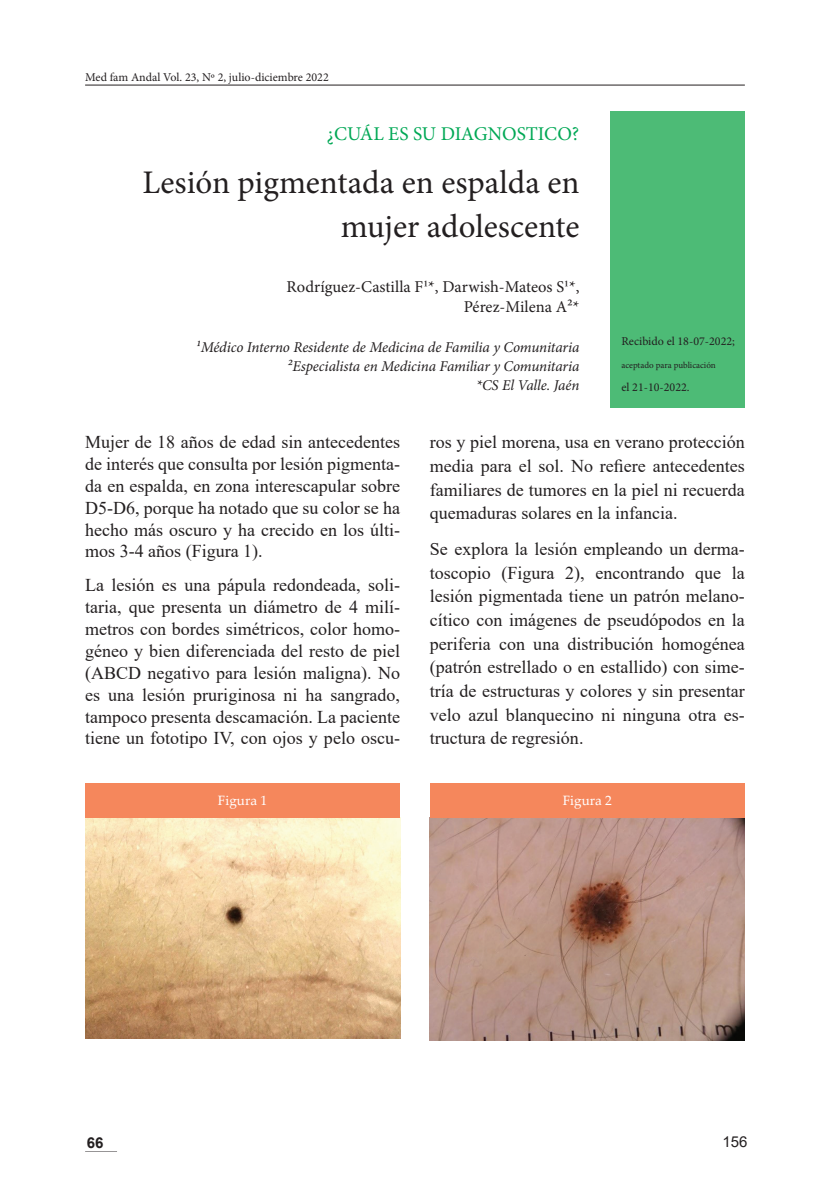
<style>
.page{position:relative;width:830px;height:1191px;background:#fff}
.page>*{position:absolute;margin:0;border:0;box-sizing:border-box;transform-origin:0 0}
.t1{font:33px/43.3px "Minion Pro";color:#231f20;text-align:right}
.t2{font:19.5px "Minion Pro";letter-spacing:-.005em;color:#00a855}
.t3{font:18px/21.9px "Times New Roman";color:#231f20;text-align:justify}
.t4{font:16.5px/20px "Minion Pro";color:#231f20;text-align:right}
.t5{font:italic 15px/18.8px "Minion Pro";letter-spacing:-.01em;color:#231f20;text-align:right}
.t6{font:15px "Arial";color:#231f20}
.t7{font:700 15px "Arial";color:#231f20}
.t8{font:13.5px "Palatino Linotype";color:#fff}
.t9{font:12px "Minion Pro";color:#231f20}
.t10{font:9px "Minion Pro";color:#231f20}
.s1{font-family:"Times New Roman"}
</style>
<div class="page">
<hr style="left:85px;top:85px;width:659px;height:1px;background:#231f20">
<hr style="left:85px;top:1151px;width:32px;height:1px;background:#231f20">
<div style="left:610px;top:112px;width:134px;height:295px;background:#4dbb76"></div>
<img style="left:85px;top:817px;width:315px;height:222px">
<img style="left:429px;top:817px;width:315px;height:223px">
<div style="left:85px;top:783px;width:315px;height:34px;background:#f5875c"></div>
<div style="left:429px;top:783px;width:315px;height:34px;background:#f5875c"></div>
<p class="t9" style="left:85px;top:69px;width:245px">Med fam Andal Vol. 23, Nº 2, julio-diciembre 2022</p>
<p class="t2" style="left:326px;top:121px;width:254px">¿CUÁL ES SU DIAGNOSTICO?</p>
<h1 class="t1" style="left:142px;top:161px;width:438px">Lesión pigmentada en espalda en mujer adolescente</h1>
<p class="t4" style="left:286px;top:276px;width:294px">Rodríguez-Castilla F<span class="s1">1</span>*, Darwish-Mateos S<span class="s1">1</span>*,<br>Pérez-Milena A2*</p>
<p class="t5" style="left:196px;top:338px;width:385px">1Médico Interno Residente de Medicina de Familia y Comunitaria<br>2Especialista en Medicina Familiar y Comunitaria<br>*CS El Valle. Jaén</p>
<p class="t9" style="left:621px;top:333px;width:115px">Recibido el 18-07-2022;</p>
<p class="t10" style="left:621px;top:359px;width:96px">aceptado para publicación</p>
<p class="t9" style="left:621px;top:379px;width:70px">el 21-10-2022.</p>
<p class="t3" style="left:85px;top:430px;width:316px">Mujer de 18 años de edad sin antecedentes de interés que consulta por lesión pigmenta&shy;da en espalda, en zona interescapular sobre D5-D6, porque ha notado que su color se ha hecho más oscuro y ha crecido en los últi&shy;mos 3-4 años (Figura 1).</p>
<p class="t3" style="left:85px;top:574px;width:316px">La lesión es una pápula redondeada, soli&shy;taria, que presenta un diámetro de 4 milí&shy;metros con bordes simétricos, color homo&shy;géneo y bien diferenciada del resto de piel (ABCD negativo para lesión maligna). No es una lesión pruriginosa ni ha sangrado, tampoco presenta descamación. La paciente tiene un fototipo IV, con ojos y pelo oscu-</p>
<p class="t3" style="left:429px;top:430px;width:316px;line-height:23.7px">ros y piel morena, usa en verano protección media para el sol. No refiere antecedentes familiares de tumores en la piel ni recuerda quemaduras solares en la infancia.</p>
<p class="t3" style="left:429px;top:536px;width:316px;line-height:23.7px">Se explora la lesión empleando un derma&shy;toscopio (Figura 2), encontrando que la lesión pigmentada tiene un patrón melano&shy;cítico con imágenes de pseudópodos en la periferia con una distribución homogénea (patrón estrellado o en estallido) con sime&shy;tría de estructuras y colores y sin presentar velo azul blanquecino ni ninguna otra es&shy;tructura de regresión.</p>
<p class="t8" style="left:218px;top:791px;width:51px">Figura 1</p>
<p class="t8" style="left:562px;top:791px;width:51px">Figura 2</p>
<p class="t7" style="left:87px;top:1132px;width:18px">66</p>
<p class="t6" style="left:722px;top:1131px;width:27px">156</p>
</div>
